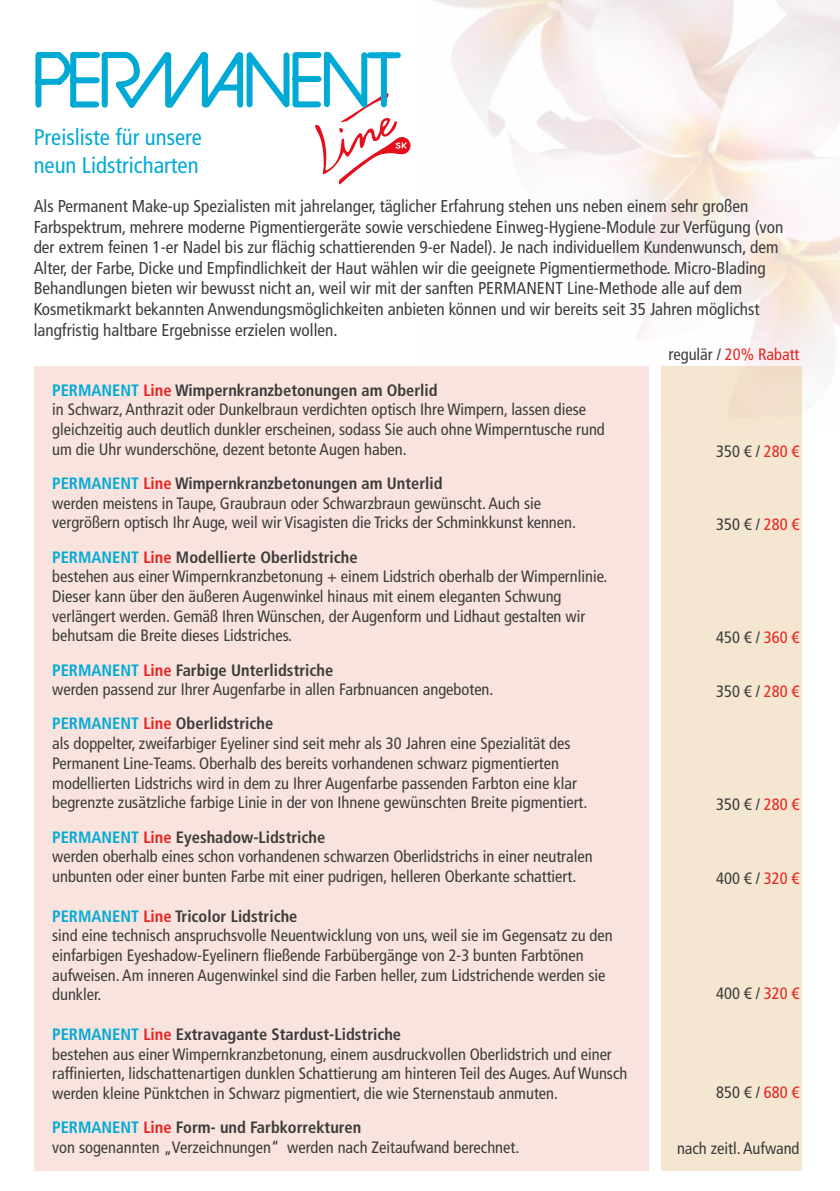
<style>
.page{position:relative;width:840px;height:1191px;background:#fff}
.page>*{position:absolute;margin:0;border:0;box-sizing:border-box;transform-origin:0 0}
.t1{font:condensed 22.6px/27.2px "Frutiger LT Com";color:#00aad5}
.t2{font:condensed 17.2px/20.6px "Frutiger LT Com";color:#3c3c3b}
.t3{font:condensed 16.4px/19.8px "Frutiger LT Com";color:#3c3c3b}
.t4{font:condensed 16.4px "Frutiger LT Com";color:#e52420}
.s1{font-size:17.2px;color:#3c3c3b}
.s2{color:#3c3c3b}
.s3{font-weight:700;color:#00aad5}
.s4{font-weight:700;color:#e52420}
.s5{font-weight:700}
.s6{color:#e52420}
</style>
<div class="page">
<img style="left:436px;top:1px;width:403px;height:431px">
<div style="left:661px;top:366px;width:140px;height:804px;background:#f4e6d0"></div>
<div style="left:34px;top:366px;width:614px;height:804px;background:#f9e3df"></div>
<svg style="left:35px;top:51px;width:375px;height:133px"></svg>
<h1 class="t1" style="left:34px;top:124px;width:170px">Preisliste für unsere neun Lidstricharten</h1>
<p class="t2" style="left:34px;top:196px;width:750px">Als Permanent Make-up Spezialisten mit jahrelanger, täglicher Erfahrung stehen uns neben einem sehr großen Farbspektrum, mehrere moderne Pigmentiergeräte sowie verschiedene Einweg-Hygiene-Module zur Verfügung (von der extrem feinen 1-er Nadel bis zur flächig schattierenden 9-er Nadel). Je nach individuellem Kundenwunsch, dem Alter, der Farbe, Dicke und Empfindlichkeit der Haut wählen wir die geeignete Pigmentiermethode. Micro-Blading Behandlungen bieten wir bewusst nicht an, weil wir mit der sanften PERMANENT Line-Methode alle auf dem Kosmetikmarkt bekannten Anwendungsmöglichkeiten anbieten können und wir bereits seit 35 Jahren möglichst langfristig haltbare Ergebnisse erzielen wollen.</p>
<p class="t4" style="left:668px;top:345px;width:132px"><span class="s1">r</span><span class="s2">egulär /</span> 20% Rabatt</p>
<p class="t3" style="left:52px;top:380px;width:554px"><span class="s3">PERMANENT</span> <span class="s4">Line</span> <span class="s5">Wimpernkranzbetonungen am Oberlid<br></span>in Schwarz, Anthrazit oder Dunkelbraun verdichten optisch Ihre Wimpern, lassen diese gleichzeitig auch deutlich dunkler erscheinen, sodass Sie auch ohne Wimperntusche rund um die Uhr wunderschöne, dezent betonte Augen haben.</p>
<p class="t3" style="left:52px;top:473px;width:525px"><span class="s3">PERMANENT</span> <span class="s4">Line</span> <span class="s5">Wimpernkranzbetonungen am Unterlid<br></span>werden meistens in Taupe, Graubraun oder Schwarzbraun gewünscht. Auch sie vergrößern optisch Ihr Auge, weil wir Visagisten die Tricks der Schminkkunst kennen.</p>
<p class="t3" style="left:52px;top:547px;width:556px"><span class="s3">PERMANENT</span> <span class="s4">Line</span> <span class="s5">Modellierte Oberlidstriche<br></span>bestehen aus einer Wimpernkranzbetonung + einem Lidstrich oberhalb der Wimpernlinie.<br>Dieser kann über den äußeren Augenwinkel hinaus mit einem eleganten Schwung verlängert werden. Gemäß Ihren Wünschen, der Augenform und Lidhaut gestalten wir behutsam die Breite dieses Lidstriches.</p>
<p class="t3" style="left:52px;top:660px;width:442px"><span class="s3">PERMANENT</span> <span class="s4">Line</span> <span class="s5">Farbige Unterlidstriche<br></span>werden passend zur Ihrer Augenfarbe in allen Farbnuancen angeboten.</p>
<p class="t3" style="left:52px;top:714px;width:536px"><span class="s3">PERMANENT</span> <span class="s4">Line</span> <span class="s5">Oberlidstriche<br></span>als doppelter, zweifarbiger Eyeliner sind seit mehr als 30 Jahren eine Spezialität des Permanent Line-Teams. Oberhalb des bereits vorhandenen schwarz pigmentierten modellierten Lidstrichs wird in dem zu Ihrer Augenfarbe passenden Farbton eine klar begrenzte zusätzliche farbige Linie in der von Ihnene gewünschten Breite pigmentiert.</p>
<p class="t3" style="left:52px;top:827px;width:541px"><span class="s3">PERMANENT</span> <span class="s4">Line</span> <span class="s5">Eyeshadow-Lidstriche<br></span>werden oberhalb eines schon vorhandenen schwarzen Oberlidstrichs in einer neutralen unbunten oder einer bunten Farbe mit einer pudrigen, helleren Oberkante schattiert.</p>
<p class="t3" style="left:52px;top:906px;width:561px"><span class="s3">PERMANENT</span> <span class="s4">Line</span> <span class="s5">Tricolor Lidstriche<br></span>sind eine technisch anspruchsvolle Neuentwicklung von uns, weil sie im Gegensatz zu den einfarbigen Eyeshadow-Eyelinern fließende Farbübergänge von 2-3 bunten Farbtönen aufweisen. Am inneren Augenwinkel sind die Farben heller, zum Lidstrichende werden sie dunkler.</p>
<p class="t3" style="left:52px;top:1024px;width:576px"><span class="s3">PERMANENT</span> <span class="s4">Line</span> <span class="s5">Extravagante Stardust-Lidstriche<br></span>bestehen aus einer Wimpernkranzbetonung, einem ausdruckvollen Oberlidstrich und einer raffinierten, lidschattenartigen dunklen Schattierung am hinteren Teil des Auges. Auf Wunsch werden kleine Pünktchen in Schwarz pigmentiert, die wie Sternenstaub anmuten.</p>
<p class="t3" style="left:52px;top:1117px;width:468px"><span class="s3">PERMANENT</span> <span class="s4">Line</span> <span class="s5">Form- und Farbkorrekturen<br></span>von sogenannten „Verzeichnungen“ werden nach Zeitaufwand berechnet.</p>
<p class="t3" style="left:715px;top:441px;width:85px">350 € / <span class="s6">280 €</span></p>
<p class="t3" style="left:715px;top:514px;width:85px">350 € / <span class="s6">280 €</span></p>
<p class="t3" style="left:715px;top:628px;width:85px">450 € / <span class="s6">360 €</span></p>
<p class="t3" style="left:715px;top:681px;width:85px">350 € / <span class="s6">280 €</span></p>
<p class="t3" style="left:715px;top:794px;width:85px">350 € / <span class="s6">280 €</span></p>
<p class="t3" style="left:715px;top:868px;width:85px">400 € / <span class="s6">320 €</span></p>
<p class="t3" style="left:715px;top:983px;width:85px">400 € / <span class="s6">320 €</span></p>
<p class="t3" style="left:715px;top:1082px;width:85px">850 € / <span class="s6">680 €</span></p>
<p class="t3" style="left:676px;top:1138px;width:124px">nach zeitl. Aufwand</p>
</div>
